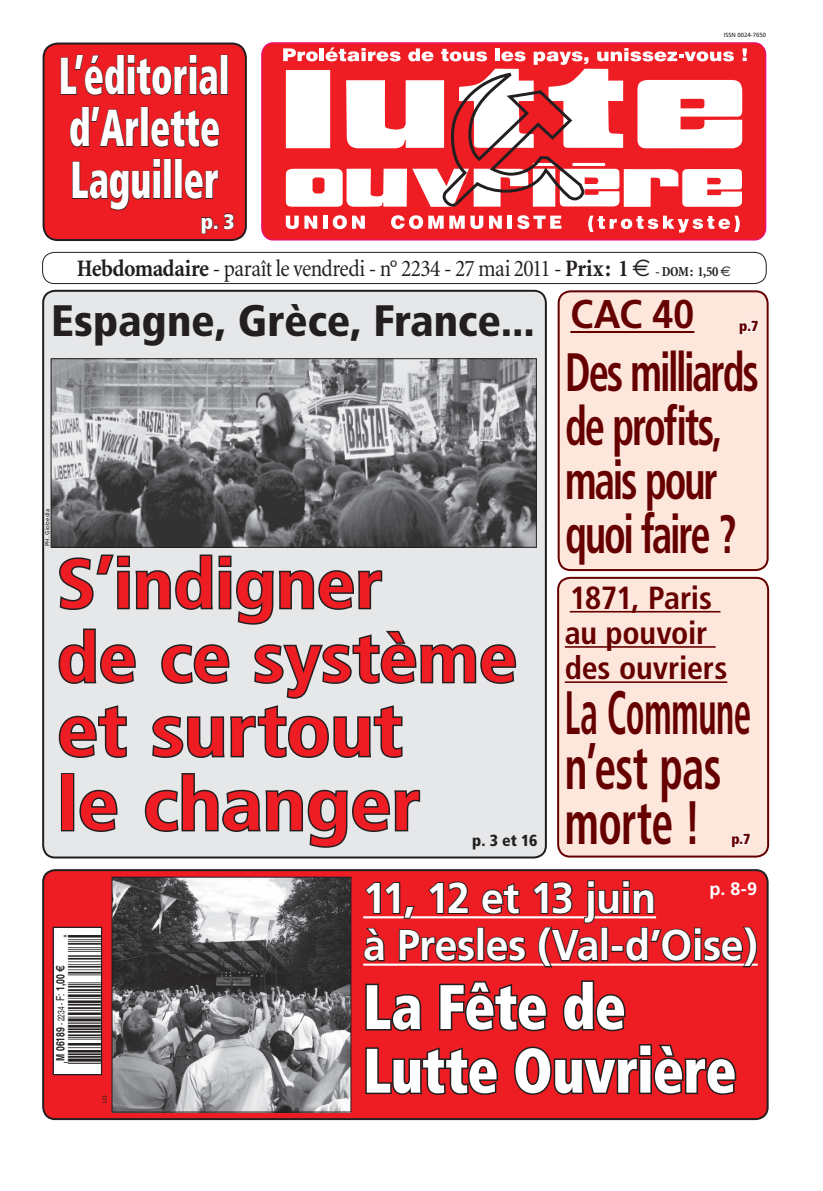
<style>
.page{position:relative;width:823px;height:1191px;background:#fff}
.page>*{position:absolute;margin:0;border:0;box-sizing:border-box;transform-origin:0 0}
.t1{font:700 condensed 73.8px/74px "Frutiger";letter-spacing:-.005em;color:#ee1d23;scale:1.13 1}
.t2{font:700 condensed 69px/74px "Frutiger";letter-spacing:-.005em;color:#ee1d23;scale:1.13 1}
.t3{font:900 condensed 62.7px/63.6px "Frutiger";letter-spacing:-.01em;color:#fff;scale:.89 1}
.t4{font:700 condensed 61.2px/55px "Frutiger";letter-spacing:-.01em;color:#600;scale:.57 1}
.t5{font:700 condensed 54px/54px "Frutiger";letter-spacing:-.055em;color:#600;scale:.75 1}
.t6{font:900 condensed 52px/52px "Frutiger";color:#fff;scale:.7 1}
.t7{font:900 condensed 44px "Frutiger";letter-spacing:-.005em;color:#231f20}
.t8{font:700 43px/47.3px "Frutiger";letter-spacing:-.015em;color:#fff;scale:.95 1}
.t9{font:700 40px "Frutiger";color:#600;scale:.93 1}
.t10{font:33px "Ean P33 No";color:#231f20}
.t11{font:700 condensed 32px/35.2px "Frutiger";letter-spacing:-.005em;color:#600}
.t12{font:condensed 24px "Minion";letter-spacing:-.025em;color:#231f20}
.t13{font:900 condensed 21px "Frutiger";color:#fff}
.t14{font:700 18px "Frutiger";color:#fff}
.t15{font:900 condensed 16px "Frutiger";color:#231f20}
.t16{font:900 condensed 14.6px "Frutiger";color:#600;scale:.96 1}
.t17{font:700 11.5px "Helvetica";color:#231f20;scale:.75 1}
.t18{font:6px "Frutiger";letter-spacing:.005em;color:#231f20}
.s1{font-weight:700}
.s2{font-family:"Euro Sans";font-stretch:normal}
.s3{font-weight:700;font-size:14px}
.s4{font-family:"Euro Sans";font-stretch:normal;font-size:14px}
.s5{font-weight:400;font-size:9.5px}
.s6{font-weight:400}
.s7{font-family:"Euro"}
</style>
<div class="page">
<div style="left:44px;top:44px;width:202px;height:196px;background:#ee1d23;border-radius:14px"></div>
<svg style="left:60px;top:54px;width:158px;height:42px"></svg>
<div style="left:220px;top:55px;width:8px;height:40px;border:1px solid #231f20"></div>
<svg style="left:69px;top:106px;width:70px;height:42px"></svg>
<div style="left:141px;top:107px;width:7px;height:40px;border:1px solid #231f20"></div>
<svg style="left:150px;top:110px;width:70px;height:38px"></svg>
<svg style="left:72px;top:158px;width:89px;height:53px"></svg>
<div style="left:164px;top:159px;width:7px;height:40px;border:1px solid #231f20"></div>
<div style="left:174px;top:159px;width:8px;height:40px;border:1px solid #231f20"></div>
<svg style="left:184px;top:170px;width:35px;height:30px"></svg>
<svg style="left:201px;top:213px;width:33px;height:21px"></svg>
<div style="left:43px;top:43px;width:204px;height:198px;border:2px solid #231f20;border-radius:14px"></div>
<svg style="left:261px;top:43px;width:504px;height:197px;background:#ee1f29"></svg>
<svg style="left:285px;top:216px;width:13px;height:13px"></svg>
<svg style="left:304px;top:216px;width:13px;height:13px"></svg>
<hr style="left:323px;top:216px;width:4px;height:13px;background:#fff">
<svg style="left:332px;top:215px;width:14px;height:14px"></svg>
<svg style="left:352px;top:216px;width:12px;height:13px"></svg>
<svg style="left:391px;top:215px;width:52px;height:14px"></svg>
<svg style="left:449px;top:216px;width:15px;height:13px"></svg>
<svg style="left:470px;top:216px;width:31px;height:13px"></svg>
<div style="left:507px;top:216px;width:5px;height:13px;background:#fff"></div>
<svg style="left:517px;top:215px;width:44px;height:14px"></svg>
<svg style="left:587px;top:216px;width:152px;height:17px"></svg>
<svg style="left:286px;top:69px;width:455px;height:138px"></svg>
<svg style="left:283px;top:48px;width:34px;height:13px"></svg>
<hr style="left:319px;top:48px;width:4px;height:13px;background:#fff">
<svg style="left:325px;top:47px;width:75px;height:14px"></svg>
<svg style="left:408px;top:48px;width:25px;height:13px"></svg>
<hr style="left:495px;top:48px;width:4px;height:13px;background:#fff">
<svg style="left:440px;top:49px;width:148px;height:159px"></svg>
<svg style="left:596px;top:48px;width:137px;height:13px"></svg>
<svg style="left:742px;top:48px;width:4px;height:13px"></svg>
<div style="left:42px;top:252px;width:724px;height:32px;border:1px solid #231f20;border-radius:12px"></div>
<div style="left:43px;top:291px;width:502px;height:566px;background:#e6e7e9;border-radius:12px"></div>
<div style="left:42px;top:290px;width:504px;height:568px;border:2px solid #231f20;border-radius:12px"></div>
<div style="left:43px;top:870px;width:724px;height:249px;background:#ee1d23;border-radius:12px"></div>
<div style="left:42px;top:869px;width:726px;height:251px;border:2px solid #231f20;border-radius:12px"></div>
<div style="left:558px;top:291px;width:209px;height:279px;background:#fde7dc;border-radius:12px"></div>
<hr style="left:570px;top:331px;width:124px;height:2px;background:#600">
<div style="left:557px;top:290px;width:211px;height:281px;border:2px solid #600;border-radius:12px"></div>
<div style="left:558px;top:578px;width:209px;height:278px;background:#fde7dc;border-radius:12px"></div>
<hr style="left:569px;top:611px;width:151px;height:1px;background:#600">
<hr style="left:564px;top:646px;width:151px;height:2px;background:#600">
<hr style="left:564px;top:681px;width:163px;height:2px;background:#600">
<div style="left:557px;top:577px;width:211px;height:280px;border:2px solid #600;border-radius:12px"></div>
<svg style="left:363px;top:880px;width:394px;height:88px"></svg>
<svg style="left:365px;top:983px;width:57px;height:49px"></svg>
<svg style="left:439px;top:981px;width:109px;height:51px"></svg>
<svg style="left:562px;top:980px;width:64px;height:52px"></svg>
<svg style="left:365px;top:1047px;width:133px;height:48px"></svg>
<svg style="left:514px;top:1044px;width:223px;height:51px"></svg>
<svg style="left:731px;top:833px;width:20px;height:16px"></svg>
<svg style="left:58px;top:554px;width:459px;height:204px"></svg>
<div style="left:61px;top:773px;width:13px;height:58px;border:3px solid #231f20"></div>
<svg style="left:79px;top:789px;width:39px;height:43px"></svg>
<svg style="left:144px;top:773px;width:277px;height:75px"></svg>
<img style="left:114px;top:879px;width:235px;height:231px">
<div style="left:112px;top:877px;width:239px;height:235px;border:1px solid #231f20"></div>
<div style="left:53px;top:927px;width:49px;height:147px;background:#fff"></div>
<div style="left:53px;top:926px;width:49px;height:149px;border:1px solid #231f20"></div>
<svg style="left:739px;top:320px;width:20px;height:15px"></svg>
<img style="left:53px;top:360px;width:481px;height:185px">
<div style="left:51px;top:358px;width:485px;height:189px;border:1px solid #231f20"></div>
<p class="t6" style="left:59px;top:50px;width:245px">L’éditorial d’Arlette<br>Laguiller</p>
<p class="t13" style="left:201px;top:208px;width:35px">p. 3</p>
<p class="t18" style="left:723px;top:32px;width:44px">ISSN 0024-7650</p>
<p class="t12" style="left:77px;top:256px;width:655px"><span class="s1">Hebdomadaire</span> - paraît le vendredi - n° 2234 - 27 mai 2011 - <span class="s1">Prix: 1</span> <span class="s2">e</span> <span class="s3">- DOM: 1,50</span> <span class="s4">e</span></p>
<p class="t9" style="left:570px;top:290px;width:135px">CAC 40</p>
<p class="t5" style="left:565px;top:345px;width:260px">Des milliards de profits, mais pour quoi faire ?</p>
<p class="t11" style="left:564px;top:580px;width:164px">1871, Paris au pouvoir des ouvriers</p>
<p class="t4" style="left:564px;top:685px;width:328px">La Commune n’est pas morte !</p>
<p class="t8" style="left:363px;top:874px;width:416px">11, 12 et 13 juin<br>à Presles (Val-d’Oise)</p>
<p class="t3" style="left:363px;top:975px;width:421px">La Fête de<br>Lutte Ouvrière</p>
<p class="t7" style="left:51px;top:295px;width:485px">Espagne, Grèce, France...</p>
<p class="t16" style="left:738px;top:317px;width:21px">p.7</p>
<p class="t18" style="left:44px;top:546px;width:39px;rotate:-90deg">PH. Globedia</p>
<p class="t2" style="left:57px;top:547px;width:409px">S’indigner<br>de ce système</p>
<p class="t1" style="left:57px;top:693px;width:323px">et surtout le changer</p>
<p class="t16" style="left:730px;top:830px;width:21px">p.7</p>
<p class="t15" style="left:472px;top:830px;width:67px">p. 3 et 16</p>
<p class="t14" style="left:709px;top:878px;width:49px">p. 8-9</p>
<p class="t10" style="left:70px;top:1074px;width:147px;rotate:-90deg">3:HIKQLI=^UVUUV:?c@c@n@e@k;</p>
<p class="t17" style="left:53px;top:1060px;width:129px;rotate:-90deg">M 06189 <span class="s5">- 2234 -</span> <span class="s6">F:</span> 1,00 <span class="s7">E</span></p>
<p class="t18" style="left:101px;top:1103px;width:9px;rotate:-90deg">LO</p>
</div>
